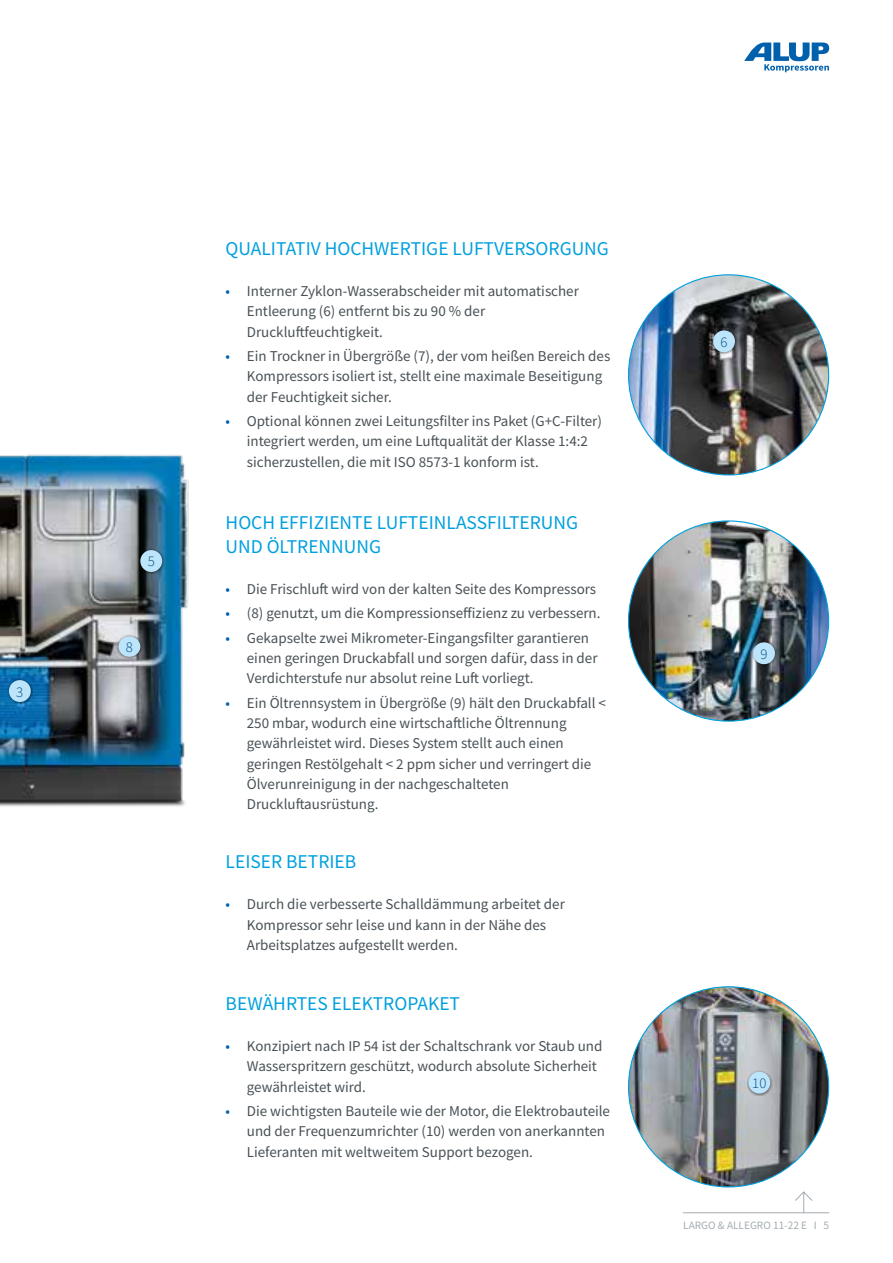
<style>
.page{position:relative;width:893px;height:1263px;background:#fff}
.page>*{position:absolute;margin:0;border:0;box-sizing:border-box;transform-origin:0 0}
.t1{font:19.5px/24px "Source Sans Pro";color:#00a0de}
.t2{font:15px/20.2px "Source Sans Pro";color:#485156}
.t3{font:300 14.7px "Source Sans Pro";color:#004d7d}
.t4{font:11.25px "Source Sans Pro";color:#a4acb1}
.s1{color:#0060ac}
</style>
<div class="page">
<img style="left:628px;top:987px;width:201px;height:200px;border-radius:100px">
<div style="left:747px;top:1070px;width:25px;height:26px;background:#000;opacity:.5"></div>
<div style="left:748px;top:1072px;width:22px;height:21px;background:#bce4fa;border-radius:50%"></div>
<img style="left:628px;top:521px;width:201px;height:200px;border-radius:100px">
<div style="left:751px;top:640px;width:26px;height:26px;background:#000;opacity:.5"></div>
<div style="left:753px;top:642px;width:22px;height:22px;background:#bce4fa;border-radius:50%"></div>
<img style="left:628px;top:275px;width:201px;height:200px;border-radius:100px">
<div style="left:711px;top:329px;width:26px;height:26px;background:#000;opacity:.5"></div>
<div style="left:713px;top:330px;width:22px;height:22px;background:#bce4fa;border-radius:50%"></div>
<img style="left:0;top:454px;width:189px;height:353px">
<div style="left:139px;top:548px;width:25px;height:26px;background:#000;opacity:.5"></div>
<div style="left:140px;top:550px;width:22px;height:22px;background:#bce4fa;border-radius:50%"></div>
<div style="left:117px;top:634px;width:26px;height:25px;background:#000;opacity:.5"></div>
<div style="left:118px;top:636px;width:22px;height:21px;background:#bce4fa;border-radius:50%"></div>
<div style="left:7px;top:678px;width:26px;height:26px;background:#000;opacity:.5"></div>
<div style="left:9px;top:680px;width:22px;height:22px;background:#bce4fa;border-radius:50%"></div>
<svg style="left:744px;top:43px;width:85px;height:29px"></svg>
<svg style="left:795px;top:1191px;width:18px;height:21px"></svg>
<hr style="left:683px;top:1212px;width:146px;height:1px;background:#a4acb1">
<p class="t3" style="left:16px;top:683px;width:9px">3</p>
<p class="t3" style="left:148px;top:552px;width:9px">5</p>
<p class="t3" style="left:126px;top:638px;width:9px">8</p>
<h1 class="t1" style="left:226px;top:236px;width:385px">QUALITATIV HOCHWERTIGE LUFTVERSORGUNG</h1>
<p class="t2" style="left:247px;top:281px;width:334px;text-indent:-21px"><span class="s1">•</span> Interner Zyklon-Wasserabscheider mit automatischer<br>Entleerung (6) entfernt bis zu 90 % der<br>Druckluftfeuchtigkeit.</p>
<p class="t2" style="left:247px;top:346px;width:365px;text-indent:-21px"><span class="s1">•</span> Ein Trockner in Übergröße (7), der vom heißen Bereich des<br>Kompressors isoliert ist, stellt eine maximale Beseitigung der Feuchtigkeit sicher.</p>
<p class="t2" style="left:247px;top:411px;width:357px;text-indent:-21px"><span class="s1">•</span> Optional können zwei Leitungsfilter ins Paket (G+C-Filter) integriert werden, um eine Luftqualität der Klasse 1:4:2 sicherzustellen, die mit ISO 8573-1 konform ist.</p>
<h1 class="t1" style="left:226px;top:510px;width:354px">HOCH EFFIZIENTE LUFTEINLASSFILTERUNG<br>UND ÖLTRENNUNG</h1>
<p class="t2" style="left:226px;top:579px;width:372px"><span class="s1">•</span> Die Frischluft wird von der kalten Seite des Kompressors</p>
<p class="t2" style="left:226px;top:603px;width:376px"><span class="s1">•</span> (8) genutzt, um die Kompressionseffizienz zu verbessern.</p>
<p class="t2" style="left:247px;top:628px;width:352px;text-indent:-21px"><span class="s1">•</span> Gekapselte zwei Mikrometer-Eingangsfilter garantieren einen geringen Druckabfall und sorgen dafür, dass in der<br>Verdichterstufe nur absolut reine Luft vorliegt.</p>
<p class="t2" style="left:247px;top:693px;width:361px;text-indent:-21px"><span class="s1">•</span> Ein Öltrennsystem in Übergröße (9) hält den Druckabfall &lt; 250 mbar, wodurch eine wirtschaftliche Öltrennung gewährleistet wird. Dieses System stellt auch einen geringen Restölgehalt &lt; 2 ppm sicher und verringert die Ölverunreinigung in der nachgeschalteten Druckluftausrüstung.</p>
<h1 class="t1" style="left:226px;top:850px;width:132px">LEISER BETRIEB</h1>
<p class="t2" style="left:247px;top:894px;width:320px;text-indent:-21px"><span class="s1">•</span> Durch die verbesserte Schalldämmung arbeitet der<br>Kompressor sehr leise und kann in der Nähe des<br>Arbeitsplatzes aufgestellt werden.</p>
<h1 class="t1" style="left:226px;top:991px;width:236px">BEWÄHRTES ELEKTROPAKET</h1>
<p class="t2" style="left:247px;top:1036px;width:357px;text-indent:-21px"><span class="s1">•</span> Konzipiert nach IP 54 ist der Schaltschrank vor Staub und<br>Wasserspritzern geschützt, wodurch absolute Sicherheit gewährleistet wird.</p>
<p class="t2" style="left:247px;top:1101px;width:365px;text-indent:-21px"><span class="s1">•</span> Die wichtigsten Bauteile wie der Motor, die Elektrobauteile und der Frequenzumrichter (10) werden von anerkannten<br>Lieferanten mit weltweitem Support bezogen.</p>
<p class="t3" style="left:720px;top:333px;width:9px">6</p>
<p class="t3" style="left:760px;top:645px;width:9px">9</p>
<p class="t3" style="left:752px;top:1074px;width:16px">10</p>
<p class="t4" style="left:683px;top:1218px;width:147px">LARGO &amp; ALLEGRO 11-22 E I 5</p>
</div>
